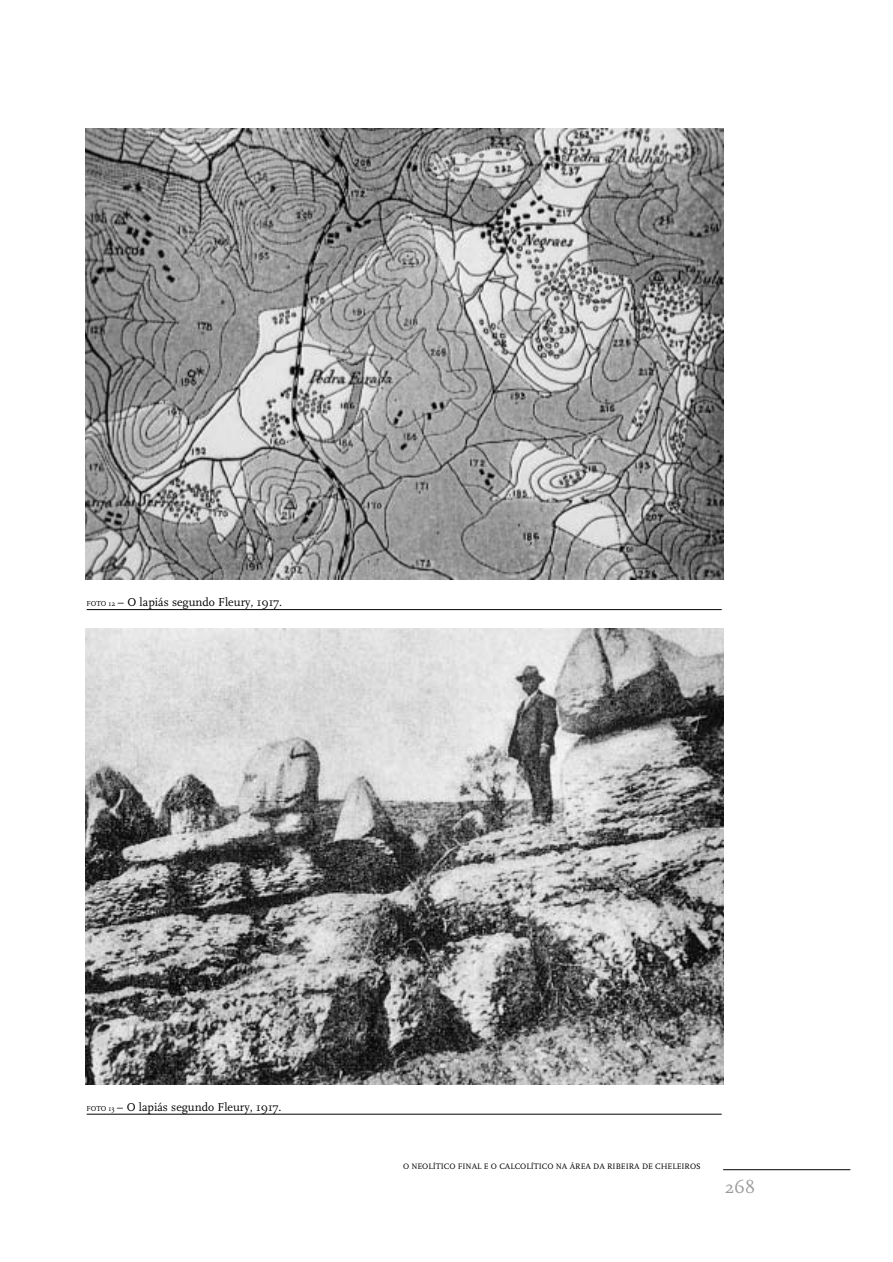
<style>
.page{position:relative;width:893px;height:1262px;background:#fff}
.page>*{position:absolute;margin:0;border:0;box-sizing:border-box;transform-origin:0 0}
.t1{font:18px "FF Scala";color:#999}
.t2{font:12px "FF Scala";color:#000}
.t3{font:8.25px "FF Scala";color:#000}
.s1{font-size:7.5px}
</style>
<div class="page">
<hr style="left:723px;top:1169px;width:127px;height:1px;background:#000">
<img style="left:85px;top:129px;width:638px;height:450px">
<img style="left:85px;top:628px;width:638px;height:456px">
<hr style="left:87px;top:609px;width:634px;height:1px;background:#000">
<hr style="left:87px;top:1113px;width:634px;height:1px;background:#000">
<p class="t2" style="left:87px;top:597px;width:197px"><span class="s1">FOTO 12</span> – O lapiás segundo Fleury, 1917.</p>
<p class="t2" style="left:87px;top:1101px;width:196px"><span class="s1">FOTO 13</span> – O lapiás segundo Fleury, 1917.</p>
<p class="t3" style="left:403px;top:1163px;width:299px">O NEOLÍTICO FINAL E O CALCOLÍTICO NA ÁREA DA RIBEIRA DE CHELEIROS</p>
<h1 class="t1" style="left:724px;top:1179px;width:32px">268</h1>
</div>
